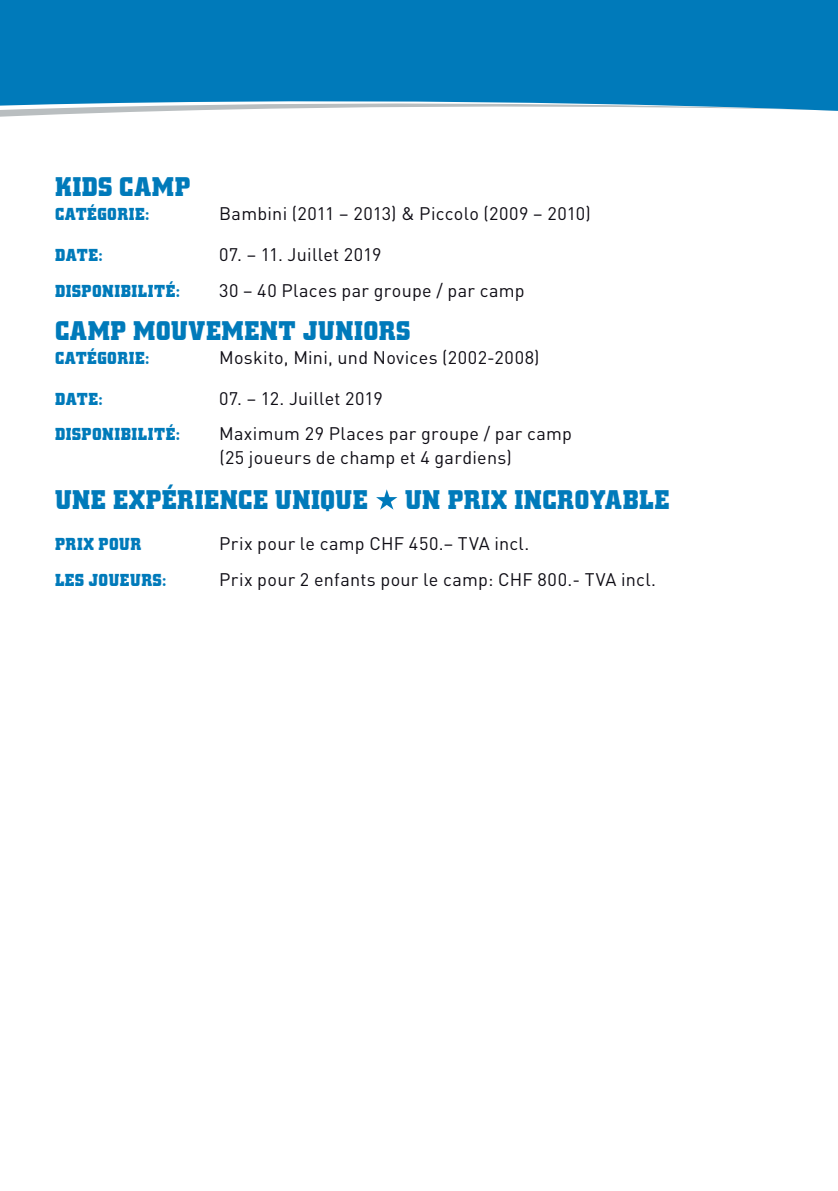
<style>
.page{position:relative;width:838px;height:1191px;background:#fff}
.page>*{position:absolute;margin:0;border:0;box-sizing:border-box;transform-origin:0 0}
.t1{font:700 28px "City D";letter-spacing:.02em;color:#007aba}
.t2{font:18px/24px "DIN Pro";letter-spacing:.015em;color:#0e0c14}
.t3{font:700 18px "City D";letter-spacing:.03em;color:#007aba}
</style>
<div class="page">
<svg style="left:0;top:0;width:838px;height:117px;background:#1a87bf"></svg>
<svg style="left:376px;top:489px;width:21px;height:20px"></svg>
<h1 class="t1" style="left:55px;top:171px;width:137px">KIDS CAMP</h1>
<p class="t3" style="left:55px;top:204px;width:96px">CATÉGORIE:</p>
<p class="t2" style="left:219px;top:201px;width:373px">Bambini (2011 – 2013) &amp; Piccolo (2009 – 2010)</p>
<p class="t3" style="left:55px;top:245px;width:49px">DATE:</p>
<p class="t2" style="left:219px;top:242px;width:164px">07. – 11. Juillet 2019</p>
<p class="t3" style="left:55px;top:280px;width:127px">DISPONIBILITÉ:</p>
<p class="t2" style="left:219px;top:277px;width:307px">30 – 40 Places par groupe / par camp</p>
<h1 class="t1" style="left:55px;top:315px;width:356px">CAMP MOUVEMENT JUNIORS</h1>
<p class="t3" style="left:55px;top:348px;width:96px">CATÉGORIE:</p>
<p class="t2" style="left:219px;top:345px;width:322px">Moskito, Mini, und Novices (2002-2008)</p>
<p class="t3" style="left:55px;top:389px;width:49px">DATE:</p>
<p class="t2" style="left:219px;top:386px;width:165px">07. – 12. Juillet 2019</p>
<p class="t3" style="left:55px;top:424px;width:127px">DISPONIBILITÉ:</p>
<p class="t2" style="left:219px;top:421px;width:354px">Maximum 29 Places par groupe / par camp (25 joueurs de champ et 4 gardiens)</p>
<h1 class="t1" style="left:55px;top:484px;width:314px">UNE EXPÉRIENCE UNIQUE</h1>
<h1 class="t1" style="left:405px;top:484px;width:266px">UN PRIX INCROYABLE</h1>
<p class="t3" style="left:55px;top:534px;width:88px">PRIX POUR</p>
<p class="t2" style="left:219px;top:531px;width:312px">Prix pour le camp CHF 450.– TVA incl.</p>
<p class="t3" style="left:55px;top:569px;width:113px">LES JOUEURS:</p>
<p class="t2" style="left:219px;top:566px;width:438px">Prix pour 2 enfants pour le camp: CHF 800.- TVA incl.</p>
</div>
